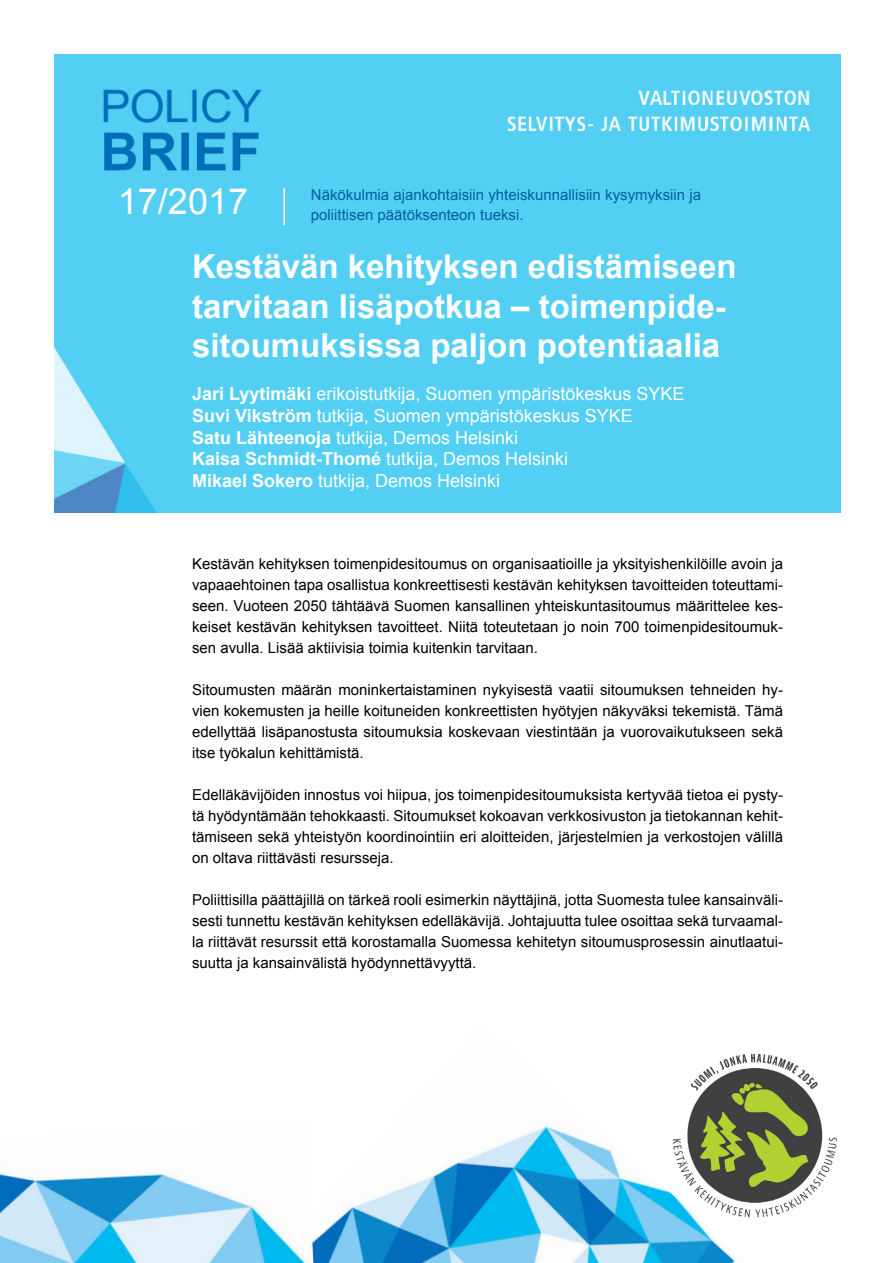
<style>
.page{position:relative;width:893px;height:1263px;background:#fff}
.page>*{position:absolute;margin:0;border:0;box-sizing:border-box;transform-origin:0 0}
.t1{font:36px "Arial";color:#fff}
.t2{font:700 33px/39.6px "Arial";color:#fff}
.t3{font:18px/21.6px "Arial";color:#fff}
.t4{font:15px/21px "Arial";color:#000;text-align:justify}
.t5{font:15px/19.5px "Arial";color:#0060a2}
.s1{font-weight:700}
</style>
<div class="page">
<div style="left:54px;top:54px;width:786px;height:458px;background:#53cff3"></div>
<hr style="left:284px;top:188px;width:1px;height:37px;background:#fff">
<img style="left:748px;top:1053px;width:89px;height:165px">
<img style="left:313px;top:1054px;width:435px;height:209px">
<img style="left:0;top:1171px;width:313px;height:92px">
<h1 class="t1" style="left:118px;top:178px;width:132px">17/2017</h1>
<p class="t5" style="left:311px;top:185px;width:392px">Näkökulmia ajankohtaisiin yhteiskunnallisiin kysymyksiin ja poliittisen päätöksenteon tueksi.</p>
<h2 class="t2" style="left:192px;top:248px;width:546px">Kestävän kehityksen edistämiseen tarvitaan lisäpotkua – toimenpide&shy;sitoumuksissa paljon potentiaalia</h2>
<p class="t3" style="left:192px;top:384px;width:494px"><span class="s1">Jari Lyytimäki</span> erikoistutkija, Suomen ympäristökeskus SYKE <span class="s1">Suvi Vikström</span> tutkija, Suomen ympäristökeskus SYKE<br><span class="s1">Satu Lähteenoja</span> tutkija, Demos Helsinki<br><span class="s1">Kaisa Schmidt-Thomé</span> tutkija, Demos Helsinki<br><span class="s1">Mikael Sokero</span> tutkija, Demos Helsinki</p>
<p class="t4" style="left:192px;top:553px;width:592px">Kestävän kehityksen toimenpidesitoumus on organisaatioille ja yksityishenkilöille avoin ja vapaaehtoinen tapa osallistua konkreettisesti kestävän kehityksen tavoitteiden toteuttami&shy;seen. Vuoteen 2050 tähtäävä Suomen kansallinen yhteiskuntasitoumus määrittelee kes&shy;keiset kestävän kehityksen tavoitteet. Niitä toteutetaan jo noin 700 toimenpidesitoumuk&shy;sen avulla. Lisää aktiivisia toimia kuitenkin tarvitaan.</p>
<p class="t4" style="left:192px;top:679px;width:592px">Sitoumusten määrän moninkertaistaminen nykyisestä vaatii sitoumuksen tehneiden hy&shy;vien kokemusten ja heille koituneiden konkreettisten hyötyjen näkyväksi tekemistä. Tämä edellyttää lisäpanostusta sitoumuksia koskevaan viestintään ja vuorovaikutukseen sekä itse työkalun kehittämistä.</p>
<p class="t4" style="left:192px;top:784px;width:592px">Edelläkävijöiden innostus voi hiipua, jos toimenpidesitoumuksista kertyvää tietoa ei pysty&shy;tä hyödyntämään tehokkaasti. Sitoumukset kokoavan verkkosivuston ja tietokannan kehit&shy;tämiseen sekä yhteistyön koordinointiin eri aloitteiden, järjestelmien ja verkostojen välillä on oltava riittävästi resursseja.</p>
<p class="t4" style="left:192px;top:889px;width:592px">Poliittisilla päättäjillä on tärkeä rooli esimerkin näyttäjinä, jotta Suomesta tulee kansainväli&shy;sesti tunnettu kestävän kehityksen edelläkävijä. Johtajuutta tulee osoittaa sekä turvaamal&shy;la riittävät resurssit että korostamalla Suomessa kehitetyn sitoumusprosessin ainutlaatui&shy;suutta ja kansainvälistä hyödynnettävyyttä.</p>
</div>
